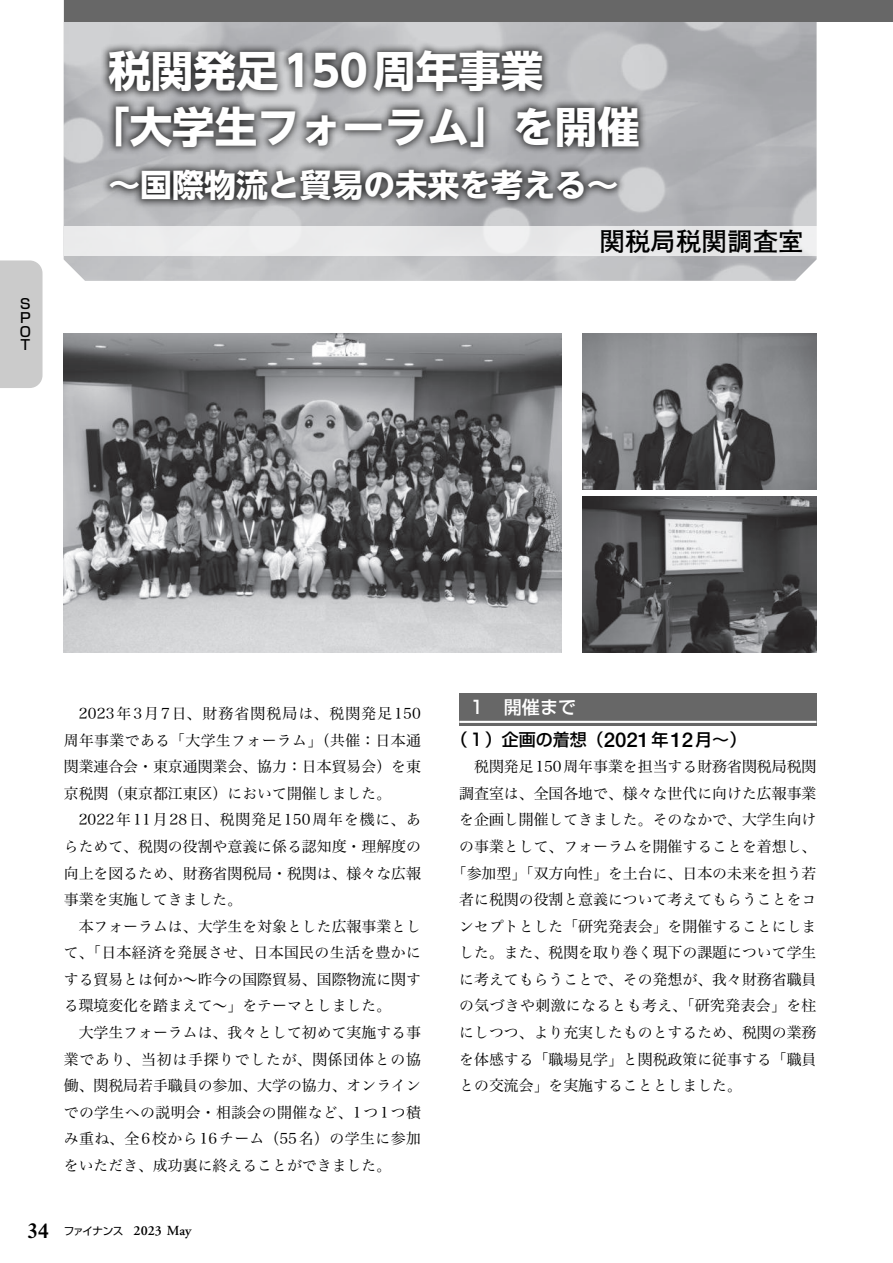
<style>
.page{position:relative;width:893px;height:1263px;background:#fff}
.page>*{position:absolute;margin:0;border:0;box-sizing:border-box;transform-origin:0 0}
.t1{font:700 42.45px/55.3px "UD Shin Go NT Pr 6 N";color:#fff}
.t2{font:700 31.95px "UD Shin Go NT Pr 6 N";color:#fff}
.t3{font:700 25.5px "Futo Go B101 Pr 6 N";color:#000}
.t4{font:500 18px "Shin Go Pr 6 N";color:#fff}
.t5{font:500 16.95px "Shin Go Pr 6 N";color:#000}
.t6{font:14.85px/26.5px "Hiragino Serif Pr 6 N W3";color:#000;text-align:justify}
.t7{font:14.85px "Hiragino Serif Pr 6 N W3";letter-spacing:.025em;color:#000}
.t8{font:600 13.8px "Adobe Garamond Pro";color:#000}
.t9{font:500 13.8px/13.8px "Shin Go Pr 6 N";color:#000;text-align:justify}
.s1{font-family:"Helvetica Neue LT Std";font-size:20.4px}
.s2{font-family:"Times LT Std";font-size:21.3px}
.s3{font-family:"Shin Go Pr 6 N";font-weight:400;font-size:10.65px}
</style>
<div class="page">
<img style="left:64px;top:21px;width:752px;height:260px">
<div style="left:64px;top:0;width:828px;height:21px;background:#676767"></div>
<div style="left:459px;top:693px;width:357px;height:33px;background:#676767"></div>
<hr style="left:459px;top:721px;width:357px;height:2px;background:#fff">
<div style="left:100px;top:42px;width:548px;height:167px;background:#000;opacity:.75"></div>
<div style="left:64px;top:226px;width:752px;height:30px;background:#ebebec"></div>
<img style="left:64px;top:334px;width:497px;height:319px">
<img style="left:583px;top:334px;width:233px;height:156px">
<img style="left:583px;top:497px;width:233px;height:156px">
<div style="left:0;top:260px;width:43px;height:128px;background:#cbcbcb"></div>
<p class="t9" style="left:19px;top:296px;width:13px">ＳＰＯＴ</p>
<h1 class="t1" style="left:87px;top:42px;width:554px;text-indent:21px">税関発足150周年事業<br>「大学生フォーラム」を開催</h1>
<h2 class="t2" style="left:108px;top:159px;width:512px">～国際物流と貿易の未来を考える～</h2>
<h3 class="t3" style="left:600px;top:221px;width:206px">関税局税関調査室</h3>
<p class="t6" style="left:64px;top:699px;width:359px;text-indent:15px">2023年3月7日、財務省関税局は、税関発足150周年事業である「大学生フォーラム」（共催：日本通関業連合会・東京通関業会、協力：日本貿易会）を東京税関（東京都江東区）において開催しました。</p>
<p class="t6" style="left:64px;top:805px;width:359px;text-indent:15px">2022年11月28日、税関発足150周年を機に、あらためて、税関の役割や意義に係る認知度・理解度の向上を図るため、財務省関税局・税関は、様々な広報事業を実施してきました。</p>
<p class="t6" style="left:64px;top:911px;width:359px;text-indent:15px">本フォーラムは、大学生を対象とした広報事業として、「日本経済を発展させ、日本国民の生活を豊かにする貿易とは何か～昨今の国際貿易、国際物流に関する環境変化を踏まえて～」をテーマとしました。</p>
<p class="t6" style="left:64px;top:1018px;width:359px;text-indent:15px">大学生フォーラムは、我々として初めて実施する事業であり、当初は手探りでしたが、関係団体との協働、関税局若手職員の参加、大学の協力、オンラインでの学生への説明会・相談会の開催など、1つ1つ積み重ね、全6校から16チーム（55名）の学生に参加をいただき、成功裏に終えることができました。</p>
<p class="t4" style="left:468px;top:693px;width:110px">１　開催まで</p>
<p class="t5" style="left:451px;top:726px;width:297px">（１）企画の着想（<span class="s1">2021</span>年<span class="s1">12</span>月～）</p>
<p class="t6" style="left:474px;top:752px;width:344px">税関発足 150周年事業を担当する財務省関税局税関</p>
<p class="t6" style="left:459px;top:778px;width:359px">調査室は、全国各地で、様々な世代に向けた広報事業</p>
<p class="t6" style="left:459px;top:805px;width:359px">を企画し開催してきました。そのなかで、大学生向け</p>
<p class="t6" style="left:459px;top:832px;width:359px">の事業として、フォーラムを開催することを着想し、</p>
<p class="t6" style="left:452px;top:858px;width:366px">「参加型」「双方向性」を土台に、日本の未来を担う若</p>
<p class="t6" style="left:459px;top:885px;width:359px">者に税関の役割と意義について考えてもらうことをコ</p>
<p class="t6" style="left:459px;top:911px;width:359px">ンセプトとした「研究発表会」を開催することにしま</p>
<p class="t6" style="left:459px;top:938px;width:359px">した。また、税関を取り巻く現下の課題について学生</p>
<p class="t6" style="left:459px;top:965px;width:359px">に考えてもらうことで、その発想が、我々財務省職員</p>
<p class="t7" style="left:459px;top:993px;width:359px">の気づきや刺激になるとも考え、「研究発表会」を柱</p>
<p class="t6" style="left:459px;top:1018px;width:359px">にしつつ、より充実したものとするため、税関の業務</p>
<p class="t6" style="left:459px;top:1044px;width:359px">を体感する「職場見学」と関税政策に従事する「職員</p>
<p class="t6" style="left:459px;top:1071px;width:284px">との交流会」を実施することとしました。</p>
<p class="t8" style="left:28px;top:1223px;width:165px"><span class="s2">34</span> <span class="s3">ファイナンス</span> 2023 May</p>
</div>
